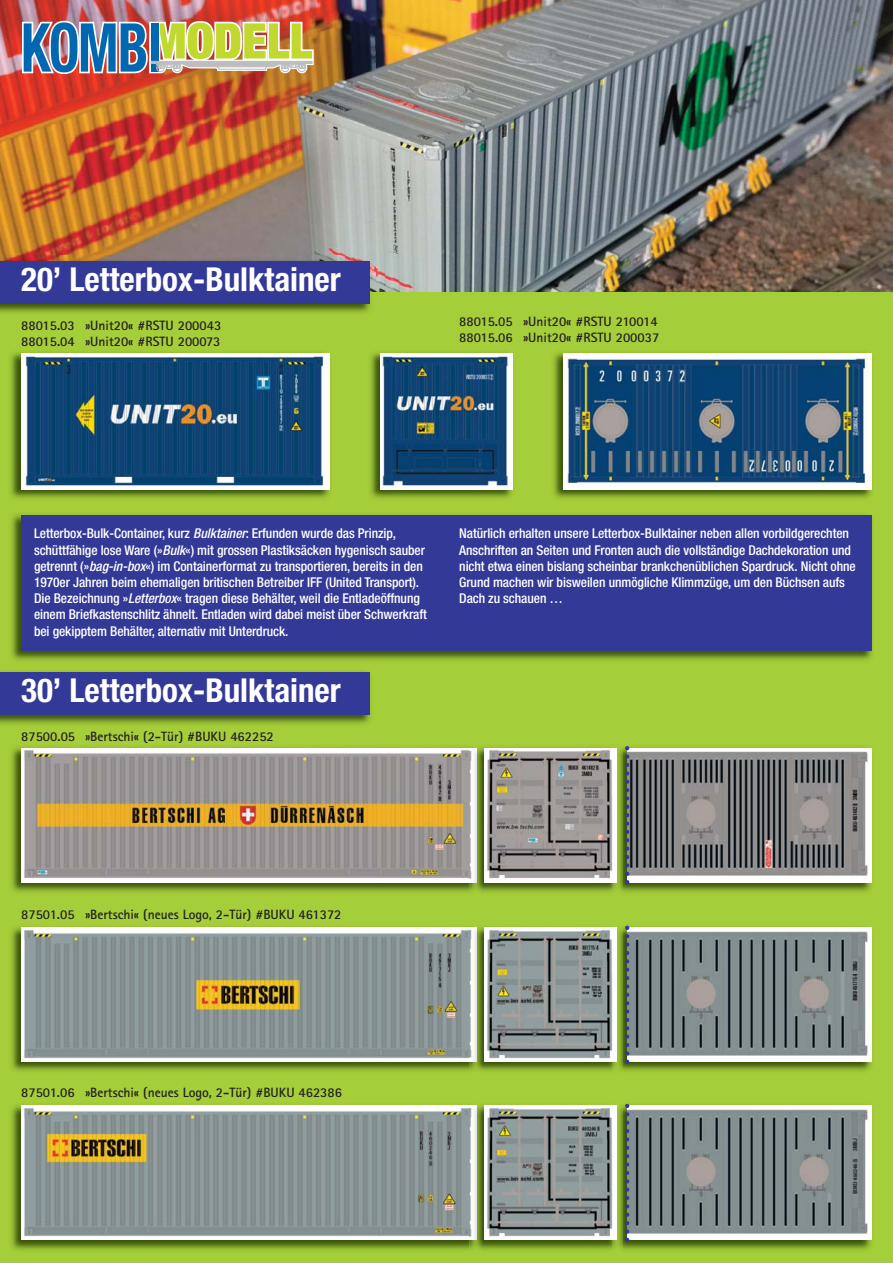
<style>
.page{position:relative;width:893px;height:1263px;background:#a5ce3b}
.page>*{position:absolute;margin:0;border:0;box-sizing:border-box;transform-origin:0 0}
.t1{font:700 condensed 33px "Helvetica Neue";color:#fff}
.t2{font:500 condensed 13.5px/16.2px "Helvetica Neue";letter-spacing:-.005em;color:#fff}
.t3{font:700 13.5px/16.2px "Rotis Sans Serif";color:#231f20}
.s1{font-style:italic}
</style>
<div class="page">
<img style="left:376px;top:0;width:517px;height:291px">
<img style="left:0;top:0;width:376px;height:313px">
<img style="left:22px;top:18px;width:292px;height:58px">
<div style="left:0;top:261px;width:370px;height:42px;background:#333996"></div>
<img style="left:0;top:671px;width:370px;height:53px">
<div style="left:0;top:672px;width:370px;height:43px;background:#333996"></div>
<img style="left:10px;top:352px;width:320px;height:147px">
<img style="left:21px;top:353px;width:309px;height:136px">
<img style="left:553px;top:352px;width:319px;height:147px">
<img style="left:563px;top:353px;width:309px;height:136px">
<img style="left:370px;top:352px;width:143px;height:147px">
<img style="left:381px;top:353px;width:131px;height:136px">
<img style="left:11px;top:742px;width:459px;height:150px">
<img style="left:21px;top:748px;width:449px;height:134px">
<img style="left:482px;top:747px;width:390px;height:145px">
<img style="left:629px;top:748px;width:243px;height:134px">
<img style="left:470px;top:748px;width:12px;height:144px">
<img style="left:470px;top:748px;width:6px;height:134px">
<img style="left:612px;top:747px;width:11px;height:145px">
<img style="left:485px;top:748px;width:132px;height:134px">
<svg style="left:625px;top:746px;width:4px;height:138px"></svg>
<img style="left:482px;top:925px;width:390px;height:146px">
<img style="left:629px;top:928px;width:243px;height:134px">
<svg style="left:625px;top:926px;width:4px;height:138px"></svg>
<img style="left:11px;top:922px;width:459px;height:149px">
<img style="left:21px;top:928px;width:449px;height:134px">
<img style="left:612px;top:925px;width:11px;height:146px">
<img style="left:470px;top:927px;width:12px;height:144px">
<img style="left:470px;top:928px;width:6px;height:134px">
<img style="left:485px;top:928px;width:132px;height:134px">
<img style="left:482px;top:1103px;width:390px;height:147px">
<img style="left:629px;top:1106px;width:243px;height:134px">
<svg style="left:625px;top:1104px;width:4px;height:138px"></svg>
<img style="left:11px;top:1100px;width:459px;height:150px">
<img style="left:21px;top:1106px;width:449px;height:134px">
<img style="left:612px;top:1103px;width:11px;height:147px">
<img style="left:470px;top:1105px;width:12px;height:145px">
<img style="left:470px;top:1106px;width:6px;height:134px">
<img style="left:485px;top:1106px;width:132px;height:134px">
<img style="left:11px;top:514px;width:861px;height:146px">
<div style="left:21px;top:516px;width:851px;height:135px;background:#333996"></div>
<h1 class="t1" style="left:21px;top:267px;width:321px">20’ Letterbox-Bulktainer</h1>
<p class="t3" style="left:21px;top:318px;width:202px">88015.03 »Unit20« #RSTU 200043<br>88015.04 »Unit20« #RSTU 200073</p>
<p class="t3" style="left:459px;top:315px;width:202px">88015.05 »Unit20« #RSTU 210014<br>88015.06 »Unit20« #RSTU 200037</p>
<p class="t2" style="left:34px;top:527px;width:394px">Letterbox-Bulk-Container, kurz <span class="s1">Bulktainer</span>: Erfunden wurde das Prinzip, schüttfähige lose Ware (»<span class="s1">Bulk</span>«) mit grossen Plastiksäcken hygenisch sauber getrennt (»<span class="s1">bag-in-box</span>«) im Containerformat zu transportieren, bereits in den 1970er Jahren beim ehemaligen britischen Betreiber IFF (United Transport).<br>Die Bezeichnung »<span class="s1">Letterbox</span>« tragen diese Behälter, weil die Entladeöffnung einem Briefkastenschlitz ähnelt. Entladen wird dabei meist über Schwerkraft bei gekipptem Behälter, alternativ mit Unterdruck.</p>
<p class="t2" style="left:459px;top:527px;width:398px">Natürlich erhalten unsere Letterbox-Bulktainer neben allen vorbildgerechten Anschriften an Seiten und Fronten auch die vollständige Dachdekoration und nicht etwa einen bislang scheinbar brankchenüblichen Spardruck. Nicht ohne Grund machen wir bisweilen unmögliche Klimmzüge, um den Büchsen aufs Dach zu schauen …</p>
<h1 class="t1" style="left:21px;top:679px;width:321px">30’ Letterbox-Bulktainer</h1>
<p class="t3" style="left:21px;top:730px;width:254px">87500.05 »Bertschi« (2-Tür) #BUKU 462252</p>
<p class="t3" style="left:21px;top:908px;width:322px">87501.05 »Bertschi« (neues Logo, 2-Tür) #BUKU 461372</p>
<p class="t3" style="left:21px;top:1086px;width:322px">87501.06 »Bertschi« (neues Logo, 2-Tür) #BUKU 462386</p>
</div>
